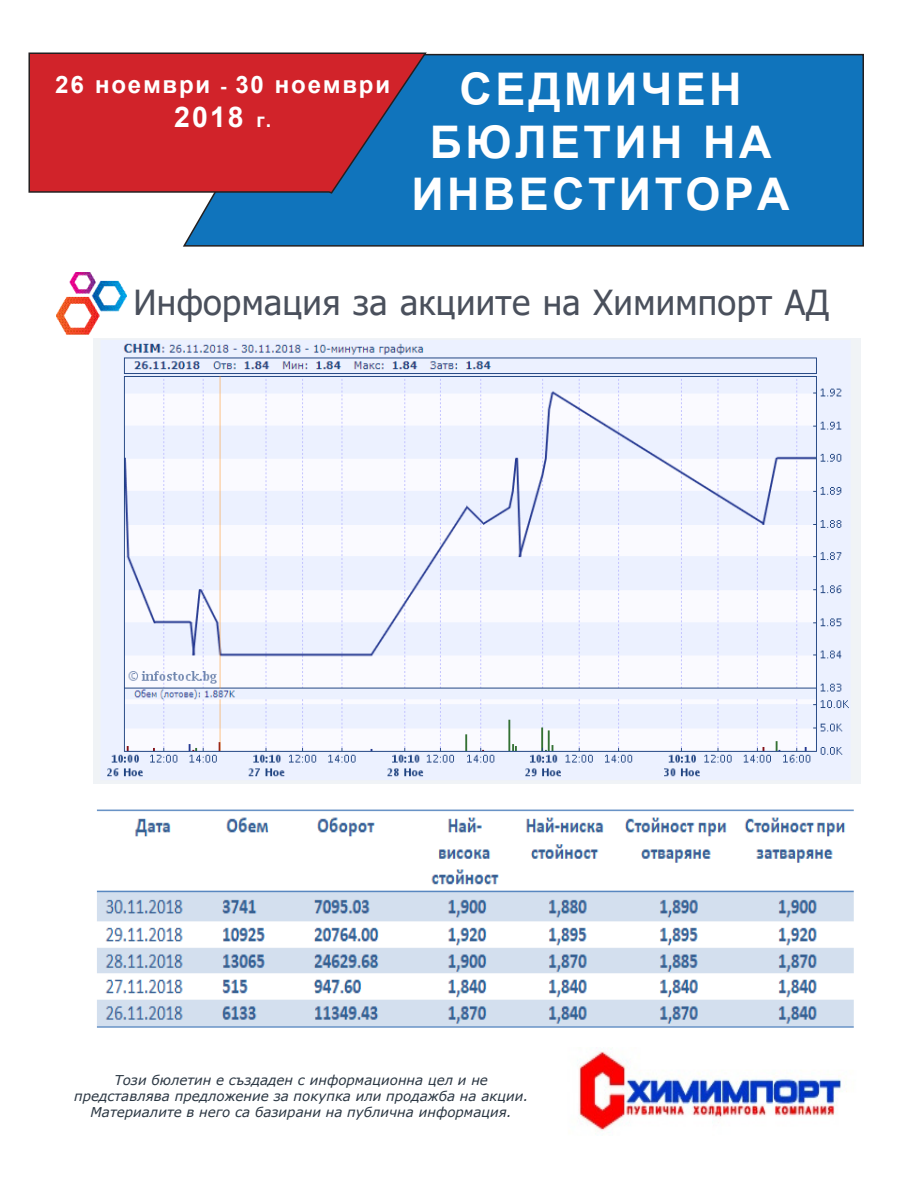
<style>
.page{position:relative;width:918px;height:1188px;background:#fff}
.page>*{position:absolute;margin:0;border:0;box-sizing:border-box;transform-origin:0 0}
.t1{font:700 45px "Arial";letter-spacing:.075em;color:#fff}
.t2{font:34.5px "Tahoma";letter-spacing:.01em;color:#4a505c}
.t3{font:700 28.5px "Arial";color:#fff}
.t4{font:700 24px "Arial";letter-spacing:.075em;color:#fff}
.t5{font:italic 13.5px/16.2px "Verdana";color:#2b3743;text-align:center}
.s1{font-size:19.5px}
</style>
<div class="page">
<div style="left:183px;top:53px;width:681px;height:194px;background:#1074bc"></div>
<svg style="left:28px;top:52px;width:400px;height:143px;background:#b4303e"></svg>
<img style="left:577px;top:1047px;width:270px;height:86px">
<img style="left:57px;top:272px;width:69px;height:63px">
<img style="left:94px;top:339px;width:767px;height:445px">
<img style="left:96px;top:809px;width:758px;height:219px">
<p class="t4" style="left:55px;top:68px;width:336px">26 ноември <span class="s1">-</span> 30 ноември</p>
<p class="t3" style="left:174px;top:97px;width:99px">2018 <span class="s1">г.</span></p>
<p class="t1" style="left:460px;top:58px;width:284px">СЕДМИЧЕН</p>
<p class="t1" style="left:430px;top:110px;width:343px">БЮЛЕТИН НА</p>
<p class="t1" style="left:411px;top:163px;width:380px">ИНВЕСТИТОРА</p>
<p class="t2" style="left:133px;top:280px;width:698px">Информация за акциите на Химимпорт АД</p>
<p class="t5" style="left:114px;top:1072px;width:375px">Този бюлетин е създаден с информационна цел и не</p>
<p class="t5" style="left:74px;top:1088px;width:456px">представлява предложение за покупка или продажба на акции.<br>Материалите в него са базирани на публична информация.</p>
</div>
